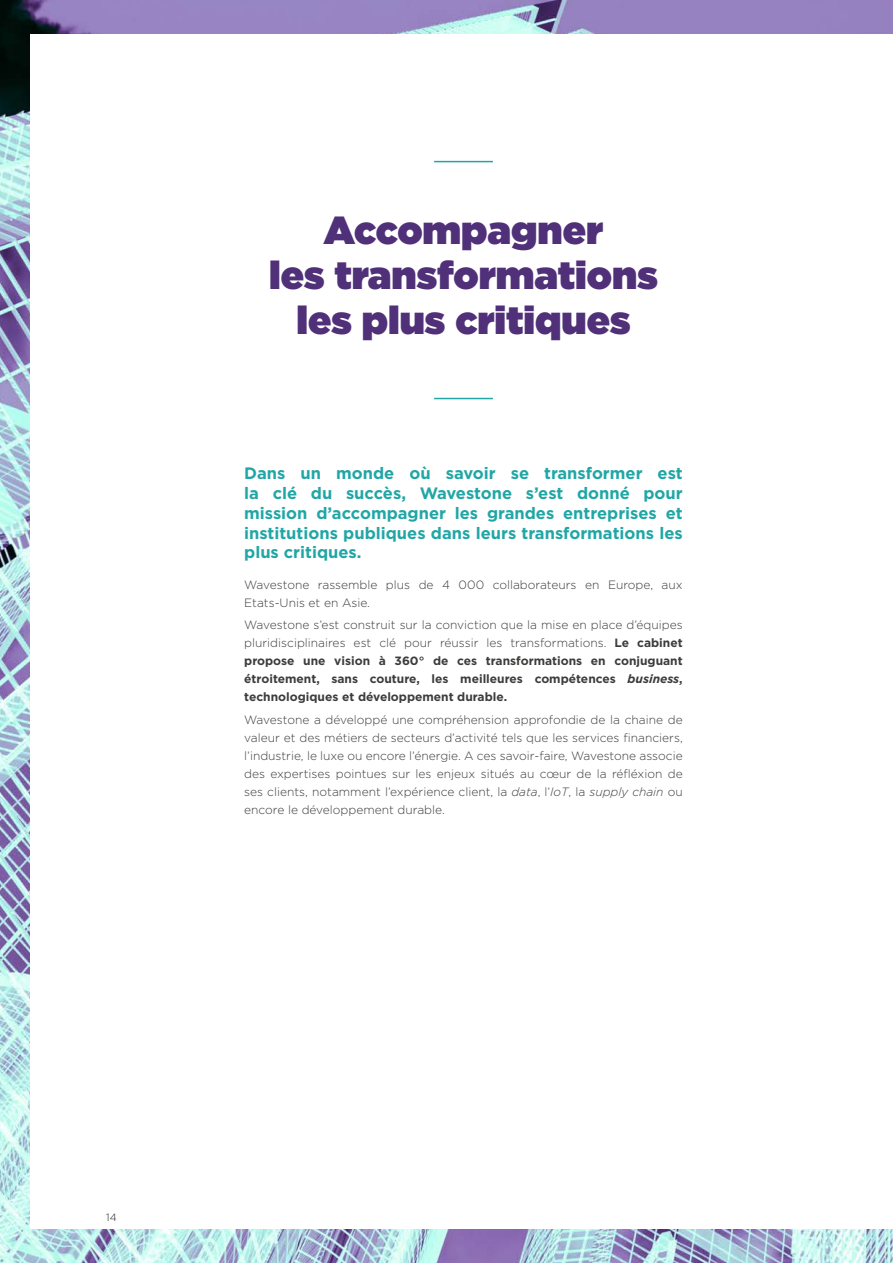
<style>
.page{position:relative;width:893px;height:1263px;background:#fff}
.page>*{position:absolute;margin:0;border:0;box-sizing:border-box;transform-origin:0 0}
.t1{font:900 39px/45px "Gotham";color:#503078;text-align:center}
.Texte_courant{font:700 16.5px/19.8px "Gotham";color:#21a6a6;text-align:justify}
.Texte_courant-2{font:300 12px/18px "Gotham";color:#3c3c3b}
.Texte_courant-3{font:700 12px/18px "Gotham";color:#3c3c3b;text-align:justify}
.Texte_courant-4{font:300 10.5px "Gotham";color:#231f20}
.s1{font-weight:300}
.s2{font-style:italic}
</style>
<div class="page">
<img style="left:0;top:0;width:893px;height:1263px">
<div style="left:31px;top:34px;width:862px;height:1195px;background:#fff"></div>
<hr style="left:434px;top:161px;width:59px;height:1px;background:#21a6a6">
<hr style="left:434px;top:398px;width:59px;height:1px;background:#21a6a6">
<h1 class="t1" style="left:269px;top:207px;width:390px">Accompagner<br>les transformations les plus critiques</h1>
<p class="Texte_courant" style="left:244px;top:463px;width:440px">Dans un monde où savoir se transformer est la clé du succès, Wavestone s’est donné pour mission d’accompagner les grandes entreprises et institutions publiques dans leurs transformations les plus critiques.</p>
<p class="Texte_courant-2" style="left:244px;top:575px;width:440px">Wavestone rassemble plus de 4 000 collaborateurs en Europe, aux<br>Etats‑Unis et en Asie.</p>
<p class="Texte_courant-3" style="left:244px;top:616px;width:440px"><span class="s1">Wavestone s’est construit sur la conviction que la mise en place d’équipes pluridisciplinaires est clé pour réussir les transformations.</span> Le cabinet propose une vision à 360° de ces transformations en conjuguant étroitement, sans couture, les meilleures compétences <span class="s2">business</span>, technologiques et développement durable.</p>
<p class="Texte_courant-2" style="left:244px;top:710px;width:440px;text-align:justify">Wavestone a développé une compréhension approfondie de la chaine de valeur et des métiers de secteurs d’activité tels que les services financiers, l’industrie, le luxe ou encore l’énergie. A ces savoir-faire, Wavestone associe des expertises pointues sur les enjeux situés au cœur de la réfléxion de ses clients, notamment l’expérience client, la <span class="s2">data</span>, l’<span class="s2">IoT</span>, la <span class="s2">supply chain</span> ou encore le développement durable.</p>
<p class="Texte_courant-4" style="left:106px;top:1210px;width:12px">14</p>
</div>
